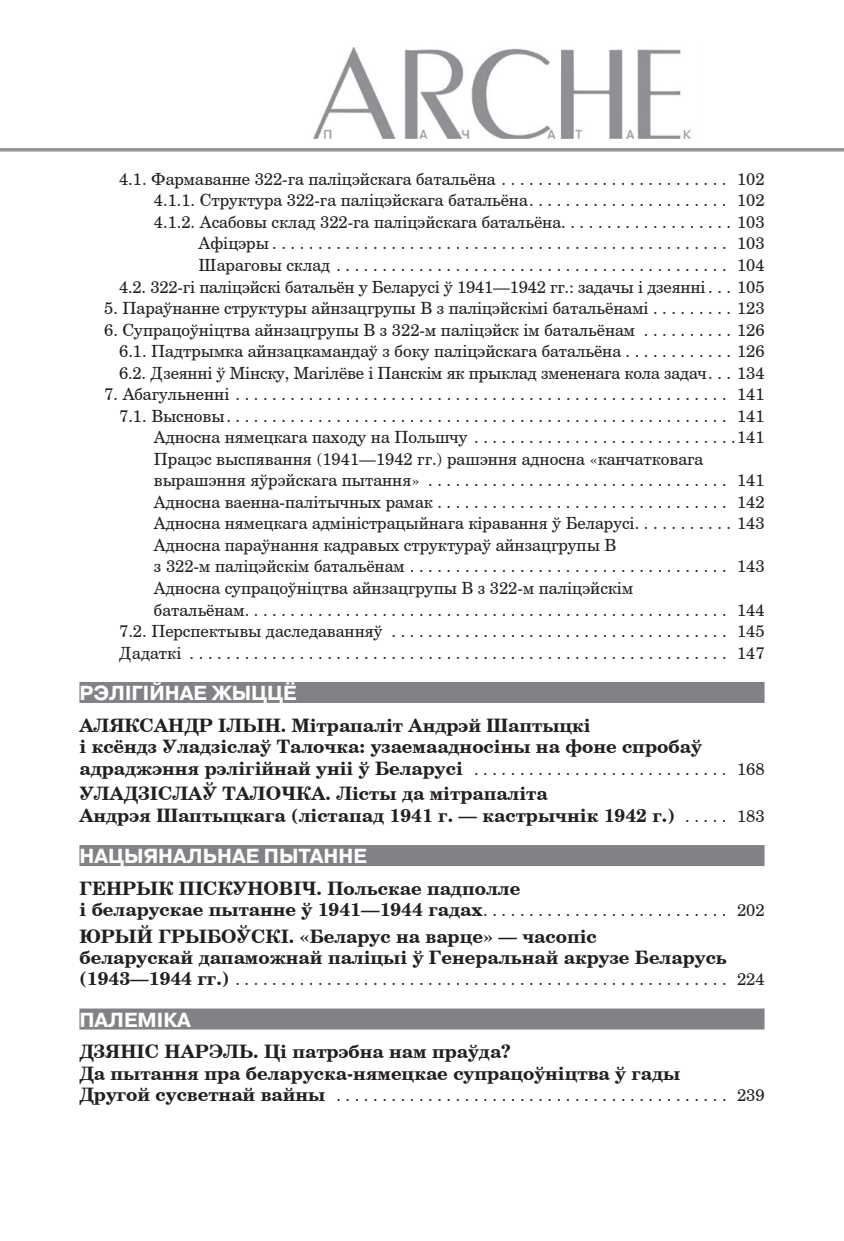
<style>
.page{position:relative;width:844px;height:1241px;background:#fff}
.page>*{position:absolute;margin:0;border:0;box-sizing:border-box;transform-origin:0 0}
.t1{font:700 20.3px "Pragmatica C";color:#fff}
.t2{font:700 18.55px/21.3px "Century Schoolbook BT";color:#231f20}
.t3{font:16.8px/21.5px "Century Schoolbook BT";color:#231f20;text-align:right}
.s1{font-weight:400;font-size:16.8px}
.s2{font-weight:700;font-size:18.55px}
</style>
<div class="page">
<div style="left:79px;top:681px;width:685px;height:21px;background:#808285"></div>
<div style="left:79px;top:844px;width:685px;height:21px;background:#808285"></div>
<div style="left:79px;top:1008px;width:685px;height:21px;background:#808285"></div>
<hr style="left:0;top:148px;width:843px;height:3px;background:#939598">
<img style="left:313px;top:47px;width:378px;height:92px">
<p class="t3" style="left:119px;top:168px;width:646px">4.1. Фармаванне 322-га паліцэйскага батальёна . . . . . . . . . . . . . . . . . . . . . . . . . 102<br>4.1.1. Структура 322-га паліцэйскага батальёна . . . . . . . . . . . . . . . . . . . . . . 102<br>4.1.2. Асабовы склад 322-га паліцэйскага батальёна . . . . . . . . . . . . . . . . . . 103<br>Афіцэры . . . . . . . . . . . . . . . . . . . . . . . . . . . . . . . . . . . . . . . . . . . . . . . . . . 103<br>Шараговы склад . . . . . . . . . . . . . . . . . . . . . . . . . . . . . . . . . . . . . . . . . . . 104<br>4.2. 322-гі паліцэйскі батальён у Беларусі ў 1941—1942 гг.: задачы і дзеянні . . 105</p>
<p class="t3" style="left:104px;top:297px;width:661px">5. Параўнанне структуры айнзацгрупы В з паліцэйскімі батальёнамі . . . . . . . . . 123</p>
<p class="t3" style="left:119px;top:318px;width:646px;text-align:justify;text-indent:-15px">6. Супрацоўніцтва айнзацгрупы В з 322-м паліцэйск ім батальёнам . . . . . . . . . 126<br>6.1. Падтрымка айнзацкамандаў з боку паліцэйскага батальёна . . . . . . . . . . . 126<br>6.2. Дзеянні ў Мінску, Магілёве і Панскім як прыклад змененага кола задач . . 134</p>
<p class="t3" style="left:104px;top:383px;width:661px">7. Абагульненні . . . . . . . . . . . . . . . . . . . . . . . . . . . . . . . . . . . . . . . . . . . . . . . . . . . . . . 141</p>
<p class="t3" style="left:119px;top:404px;width:646px">7.1. Высновы . . . . . . . . . . . . . . . . . . . . . . . . . . . . . . . . . . . . . . . . . . . . . . . . . . . . . . . 141</p>
<p class="t3" style="left:154px;top:426px;width:612px">Адносна нямецкага паходу на Польшчу . . . . . . . . . . . . . . . . . . . . . . . . . . . . 141</p>
<p class="t3" style="left:154px;top:447px;width:551px">Працэс выспявання (1941—1942 гг.) рашэння адносна «канчатковага</p>
<p class="t3" style="left:154px;top:469px;width:612px">вырашэння яўрэйскага пытання» . . . . . . . . . . . . . . . . . . . . . . . . . . . . . . . . . 141</p>
<p class="t3" style="left:154px;top:490px;width:612px">Адносна ваенна-палітычных рамак . . . . . . . . . . . . . . . . . . . . . . . . . . . . . . . . 142</p>
<p class="t3" style="left:154px;top:512px;width:612px">Адносна нямецкага адміністрацыйнага кіравання ў Беларусі . . . . . . . . . . 143</p>
<p class="t3" style="left:154px;top:533px;width:463px">Адносна параўнання кадравых структураў айнзацгрупы B</p>
<p class="t3" style="left:154px;top:555px;width:612px">з 322-м паліцэйскім батальёнам . . . . . . . . . . . . . . . . . . . . . . . . . . . . . . . . . . . 143</p>
<p class="t3" style="left:154px;top:576px;width:480px">Адносна супрацоўніцтва айнзацгрупы B з 322-м паліцэйскім</p>
<p class="t3" style="left:154px;top:598px;width:612px">батальёнам . . . . . . . . . . . . . . . . . . . . . . . . . . . . . . . . . . . . . . . . . . . . . . . . . . . . . 144</p>
<p class="t3" style="left:119px;top:619px;width:646px">7.2. Перспектывы даследаванняў . . . . . . . . . . . . . . . . . . . . . . . . . . . . . . . . . . . . . 145</p>
<p class="t3" style="left:119px;top:641px;width:646px">Дадаткі . . . . . . . . . . . . . . . . . . . . . . . . . . . . . . . . . . . . . . . . . . . . . . . . . . . . . . . . . . . 147</p>
<p class="t1" style="left:79px;top:682px;width:219px">РЭЛІГІЙНАЕ ЖЫЦЦЁ</p>
<p class="t2" style="left:79px;top:714px;width:686px">Аляксандр Ільін. Мітрапаліт Андрэй Шаптыцкі<br>і ксёндз Уладзіслаў Талочка: узаемаадносіны на фоне спробаў адраджэння рэлігійнай уніі ў Беларусі <span class="s1">. . . . . . . . . . . . . . . . . . . . . . . . . . . . 168</span></p>
<p class="t2" style="left:79px;top:782px;width:686px">уладзіслаў талочка. Лісты да мітрапаліта<br>Андрэя Шаптыцкага (лістапад 1941 г. — кастрычнік 1942 г.) <span class="s1">. . . . . 183</span></p>
<p class="t1" style="left:79px;top:845px;width:289px">НАЦЫЯНАЛЬНАЕ ПЫТАННЕ</p>
<p class="t2" style="left:79px;top:877px;width:686px">Генрык Піскуновіч. Польскае падполле<br>і беларускае пытанне ў 1941—1944 гадах <span class="s1">. . . . . . . . . . . . . . . . . . . . . . . . . . . 202</span></p>
<p class="t2" style="left:79px;top:924px;width:649px">Юрый Грыбоўскі. «Беларус на варце» — часопіс<br>беларускай дапаможнай паліцыі ў Генеральнай акрузе Беларусь</p>
<p class="t3" style="left:79px;top:967px;width:686px"><span class="s2">(1943—1944 гг.)</span> . . . . . . . . . . . . . . . . . . . . . . . . . . . . . . . . . . . . . . . . . . . . . . . . . . . . . . 224</p>
<p class="t1" style="left:79px;top:1008px;width:113px">ПАЛЕМІКА</p>
<p class="t2" style="left:79px;top:1040px;width:602px">Дзяніс Нарэль. Ці патрэбна нам праўда?<br>Да пытання пра беларуска-нямецкае супрацоўніцтва ў гады</p>
<p class="t3" style="left:79px;top:1083px;width:686px"><span class="s2">Другой сусветнай вайны</span> . . . . . . . . . . . . . . . . . . . . . . . . . . . . . . . . . . . . . . . . . . . 239</p>
</div>
